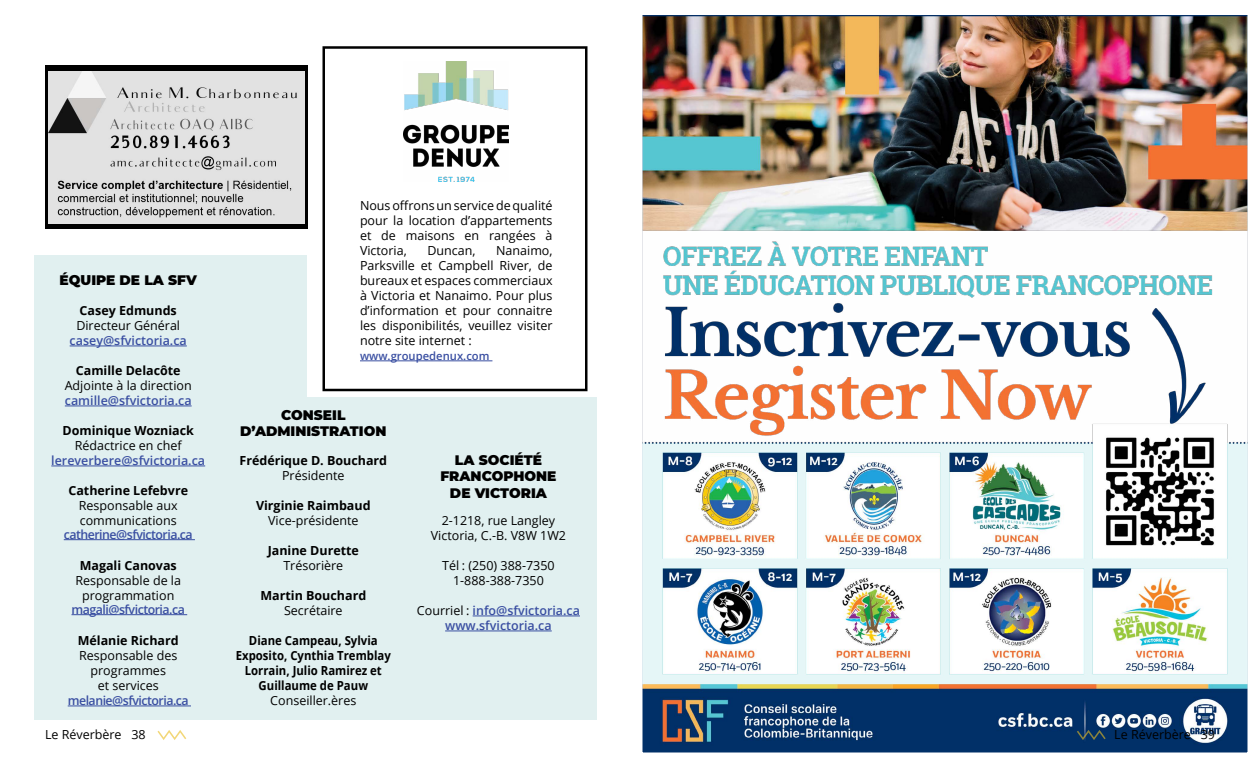
<style>
.page{position:relative;width:1260px;height:765px;background:#fff}
.page>*{position:absolute;margin:0;border:0;box-sizing:border-box;transform-origin:0 0}
.t1{font:900 13.75px/16.2px "Montserrat";color:#000;text-align:center}
.t2{font:12.5px/15px "Open Sans";color:#000;text-align:center}
.t3{font:700 12.5px "Open Sans";color:#000}
.t4{font:600 12.5px/15px "Open Sans";color:#3a4fa2;text-align:center}
.t5{font:700 12.5px/15px "Open Sans";color:#000;text-align:center;scale:.91 1}
.t6{font:600 12.5px "Open Sans";letter-spacing:-.04em;color:#3a4fa2}
.t7{font:600 11.25px "Open Sans";color:#3a4fa2}
.s1{font-weight:400;color:#000}
</style>
<div class="page">
<div style="left:34px;top:255px;width:562px;height:465px;background:#e1f0f0"></div>
<div style="left:308px;top:244px;width:297px;height:153px;background:#fff"></div>
<hr style="left:70px;top:346px;width:117px;height:1px;background:#3a4fa2">
<hr style="left:65px;top:406px;width:127px;height:1px;background:#3a4fa2">
<hr style="left:51px;top:466px;width:154px;height:1px;background:#3a4fa2">
<hr style="left:64px;top:539px;width:131px;height:1px;background:#3a4fa2">
<hr style="left:72px;top:614px;width:115px;height:1px;background:#3a4fa2">
<hr style="left:68px;top:706px;width:123px;height:1px;background:#3a4fa2">
<hr style="left:473px;top:616px;width:107px;height:1px;background:#3a4fa2">
<hr style="left:445px;top:631px;width:107px;height:1px;background:#3a4fa2">
<div style="left:45px;top:65px;width:263px;height:164px;background:#000"></div>
<div style="left:322px;top:46px;width:266px;height:345px;border:2px solid #000"></div>
<img style="left:48px;top:71px;width:256px;height:153px">
<img style="left:643px;top:15px;width:604px;height:737px">
<svg style="left:1077px;top:730px;width:29px;height:10px"></svg>
<svg style="left:158px;top:730px;width:28px;height:10px"></svg>
<hr style="left:360px;top:361px;width:132px;height:1px;background:#3a4fa2">
<img style="left:404px;top:61px;width:105px;height:120px">
<p class="t1" style="left:60px;top:271px;width:139px">ÉQUIPE DE LA SFV</p>
<p class="t3" style="left:80px;top:302px;width:99px">Casey Edmunds</p>
<p class="t2" style="left:76px;top:318px;width:105px">Directeur Général</p>
<p class="t4" style="left:70px;top:333px;width:119px">casey@sfvictoria.ca</p>
<p class="t3" style="left:76px;top:362px;width:106px">Camille Delacôte</p>
<p class="t2" style="left:65px;top:378px;width:129px">Adjointe à la direction</p>
<p class="t4" style="left:65px;top:393px;width:128px">camille@sfvictoria.ca</p>
<p class="t3" style="left:62px;top:422px;width:133px">Dominique Wozniack</p>
<p class="t2" style="left:75px;top:438px;width:108px">Rédactrice en chef</p>
<p class="t4" style="left:51px;top:453px;width:155px">lereverbere@sfvictoria.ca</p>
<p class="t3" style="left:68px;top:482px;width:121px">Catherine Lefebvre</p>
<p class="t2" style="left:79px;top:498px;width:100px;text-align:left">Responsable aux communications</p>
<p class="t6" style="left:64px;top:526px;width:130px">catherine@sfvictoria.ca</p>
<p class="t3" style="left:80px;top:557px;width:99px">Magali Canovas</p>
<p class="t2" style="left:75px;top:573px;width:107px">Responsable de la programmation</p>
<p class="t6" style="left:72px;top:601px;width:115px">magali@sfvictoria.ca</p>
<p class="t3" style="left:78px;top:632px;width:103px">Mélanie Richard</p>
<p class="t2" style="left:79px;top:648px;width:100px">Responsable des programmes<br>et services</p>
<p class="t6" style="left:68px;top:692px;width:123px">melanie@sfvictoria.ca</p>
<p class="t2" style="left:360px;top:198px;width:194px;text-align:justify">Nous offrons un service de qualité pour la location d’appartements et de maisons en rangées à Victoria,</p>
<p class="t2" style="left:360px;top:243px;width:194px;text-align:justify;text-indent:136px">Nanaimo, Parksville et Campbell River, de bureaux et espaces commerciaux à Victoria et Nanaimo. Pour plus d’information et pour connaitre les disponibilités, veuillez visiter notre site internet :</p>
<p class="t7" style="left:360px;top:348px;width:131px">www.groupedenux.com</p>
<p class="t2" style="left:427px;top:243px;width:50px">Duncan,</p>
<p class="t1" style="left:240px;top:406px;width:148px">CONSEIL<br>D’ADMINISTRATION</p>
<p class="t3" style="left:240px;top:452px;width:149px">Frédérique D. Bouchard</p>
<p class="t2" style="left:282px;top:468px;width:64px">Présidente</p>
<p class="t3" style="left:256px;top:497px;width:116px">Virginie Raimbaud</p>
<p class="t2" style="left:268px;top:513px;width:92px">Vice-présidente</p>
<p class="t3" style="left:268px;top:542px;width:93px">Janine Durette</p>
<p class="t2" style="left:283px;top:558px;width:61px">Trésorière</p>
<p class="t3" style="left:260px;top:587px;width:107px">Martin Bouchard</p>
<p class="t2" style="left:284px;top:603px;width:60px">Secrétaire</p>
<p class="t5" style="left:236px;top:633px;width:172px">Diane Campeau, Sylvia<br>Exposito, Cynthia Tremblay<br>Lorrain, Julio Ramirez et<br>Guillaume de Pauw</p>
<p class="t2" style="left:270px;top:693px;width:88px">Conseiller.ères</p>
<p class="t1" style="left:440px;top:451px;width:118px">LA SOCIÉTÉ<br>FRANCOPHONE<br>DE VICTORIA</p>
<p class="t2" style="left:431px;top:513px;width:137px">2-1218, rue Langley<br>Victoria, C.-B. V8W 1W2</p>
<p class="t2" style="left:442px;top:558px;width:114px">Tél : (250) 388-7350<br>1-888-388-7350</p>
<p class="t4" style="left:417px;top:603px;width:165px"><span class="s1">Courriel :</span> info@sfvictoria.ca www.sfvictoria.ca</p>
<p class="t2" style="left:45px;top:726px;width:102px">Le Réverbère 38</p>
<p class="t2" style="left:1114px;top:726px;width:102px">Le Réverbère 39</p>
</div>
